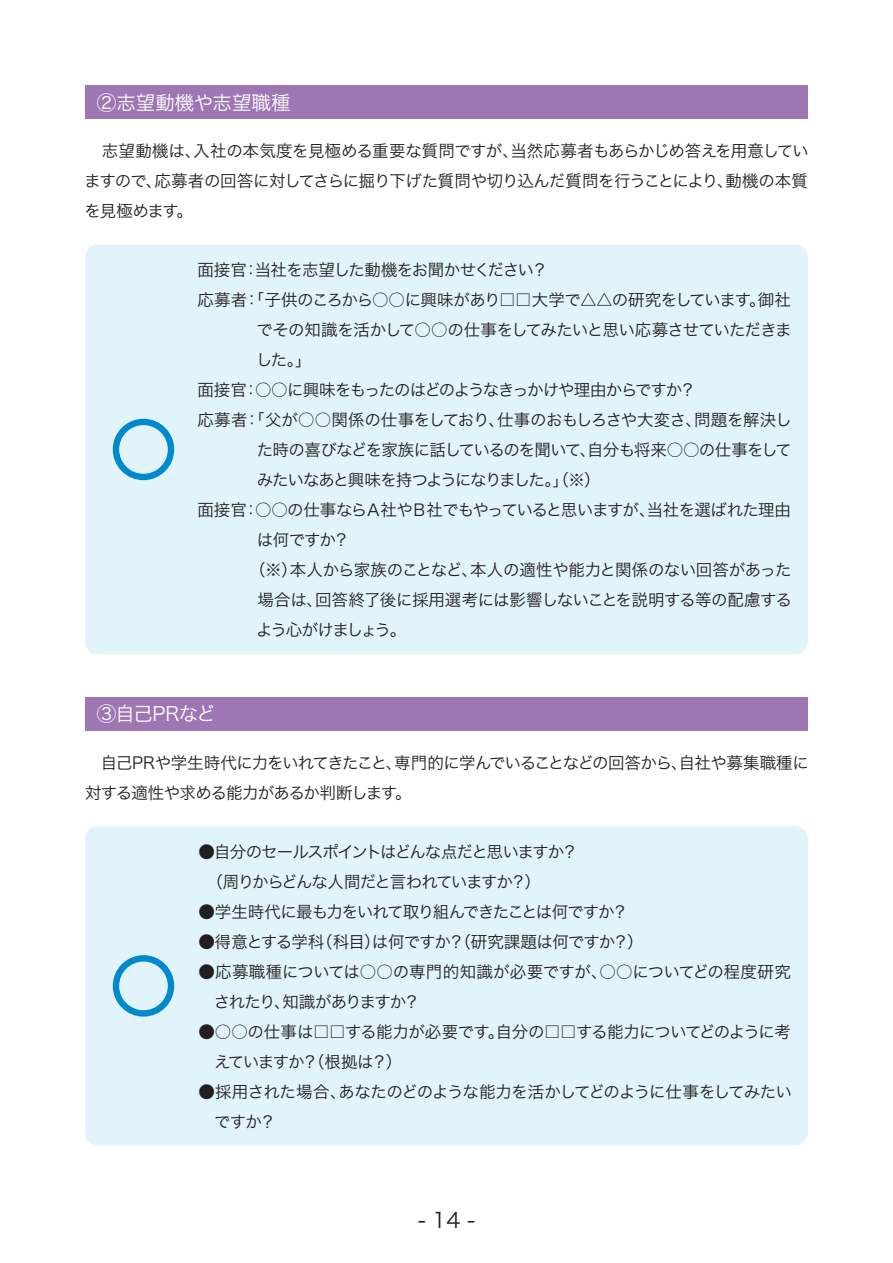
<style>
.page{position:relative;width:893px;height:1263px;background:#fff}
.page>*{position:absolute;margin:0;border:0;box-sizing:border-box;transform-origin:0 0}
.t1{font:21px "Hira Kaku Pro W3";color:#231f20}
.t2{font:19.5px "Hira Kaku Pro W3";color:#fff}
.t3{font:19.5px "Hira Kaku Pro W3";letter-spacing:-.035em;color:#fff}
.t4{font:16.5px/30px "Hira Kaku Pro W3";letter-spacing:-.05em;color:#231f20}
.t5{font:16.5px "Hira Kaku Pro W3";letter-spacing:-.02em;color:#231f20}
.t6{font:16.5px/30px "Hira Kaku Pro W3";letter-spacing:-.08em;color:#231f20}
.t7{font:16.5px/30px "Hira Kaku Pro W3";letter-spacing:-.03em;color:#231f20}
.t8{font:16.5px "Hira Kaku Pro W3";letter-spacing:-.025em;color:#231f20}
.t9{font:16.5px "Hira Kaku Pro W3";letter-spacing:-.075em;color:#231f20}
.t10{font:16.5px "Hira Kaku Pro W3";letter-spacing:-.07em;color:#231f20}
.t11{font:16.5px "Hira Kaku Pro W3";letter-spacing:-.11em;color:#231f20}
.s1{font-family:"Koz Go Pr 6 N"}
</style>
<div class="page">
<div style="left:85px;top:244px;width:723px;height:410px;background:#e1f4fc;border-radius:13px"></div>
<div style="left:85px;top:85px;width:723px;height:33px;background:#9e76b3"></div>
<div style="left:113px;top:419px;width:61px;height:61px;border:6px solid #0089cf;border-radius:50%"></div>
<div style="left:85px;top:697px;width:723px;height:33px;background:#9e76b3"></div>
<div style="left:85px;top:826px;width:723px;height:319px;background:#e1f4fc;border-radius:13px"></div>
<div style="left:113px;top:955px;width:61px;height:61px;border:6px solid #0089cf;border-radius:50%"></div>
<p class="t2" style="left:97px;top:85px;width:195px">②志望動機や志望職種</p>
<p class="t4" style="left:84px;top:135px;width:726px;text-align:justify">　志望動機は、入社の本気度を見極める重要な質問ですが、当然応募者もあらかじめ答えを用意していますので、応募者の回答に対してさらに掘り下げた質問や切り込んだ質問を行うことにより、動機の本質を見極めます。</p>
<p class="t4" style="left:197px;top:254px;width:352px">面接官：当社を志望した動機をお聞かせください？</p>
<p class="t4" style="left:197px;top:284px;width:595px">応募者：「子供のころから○○に興味があり□□大学で△△の研究をしています。御社</p>
<p class="t4" style="left:257px;top:314px;width:537px">でその知識を活かして○○の仕事をしてみたいと思い応募させていただきま</p>
<p class="t4" style="left:256px;top:344px;width:57px">した。」</p>
<p class="t9" style="left:197px;top:375px;width:500px">面接官：○○に興味をもったのはどのようなきっかけや理由からですか？</p>
<p class="t5" style="left:197px;top:405px;width:596px">応募者：「父が○○関係の仕事をしており、仕事のおもしろさや大変さ、問題を解決し</p>
<p class="t4" style="left:257px;top:434px;width:536px">た時の喜びなどを家族に話しているのを聞いて、自分も将来○○の仕事をして</p>
<p class="t6" style="left:257px;top:464px;width:345px">みたいなあと興味を持つようになりました。」（※）</p>
<p class="t4" style="left:197px;top:494px;width:595px">面接官：○○の仕事ならＡ社やＢ社でもやっていると思いますが、当社を選ばれた理由</p>
<p class="t4" style="left:257px;top:524px;width:94px">は何ですか？</p>
<p class="t5" style="left:249px;top:555px;width:544px">（※）本人から家族のことなど、本人の適性や能力と関係のない回答があった</p>
<p class="t8" style="left:257px;top:585px;width:536px">場合は、回答終了後に採用選考には影響しないことを説明する等の配慮する</p>
<p class="t11" style="left:256px;top:615px;width:152px">よう心がけましょう。</p>
<p class="t3" style="left:97px;top:697px;width:120px">③自己PRなど</p>
<p class="t4" style="left:85px;top:746px;width:725px">　自己PRや学生時代に力をいれてきたこと、専門的に学んでいることなどの回答から、自社や募集職種に対する適性や求める能力があるか判断します。</p>
<p class="t6" style="left:207px;top:835px;width:373px;text-indent:-8px"><span class="s1">●</span>自分のセールスポイントはどんな点だと思いますか？（周りからどんな人間だと言われていますか？）</p>
<p class="t10" style="left:198px;top:897px;width:432px"><span class="s1">●</span>学生時代に最も力をいれて取り組んできたことは何ですか？</p>
<p class="t4" style="left:198px;top:925px;width:447px"><span class="s1">●</span>得意とする学科（科目）は何ですか？（研究課題は何ですか？）</p>
<p class="t7" style="left:214px;top:955px;width:578px;text-indent:-16px"><span class="s1">●</span>応募職種については○○の専門的知識が必要ですが、○○についてどの程度研究されたり、知識がありますか？</p>
<p class="t4" style="left:214px;top:1015px;width:578px;text-indent:-16px"><span class="s1">●</span>○○の仕事は□□する能力が必要です。自分の□□する能力についてどのように考えていますか？（根拠は？）</p>
<p class="t4" style="left:214px;top:1075px;width:579px;text-indent:-16px"><span class="s1">●</span>採用された場合、あなたのどのような能力を活かしてどのように仕事をしてみたいですか？</p>
<p class="t1" style="left:418px;top:1201px;width:58px">- 14 -</p>
</div>
